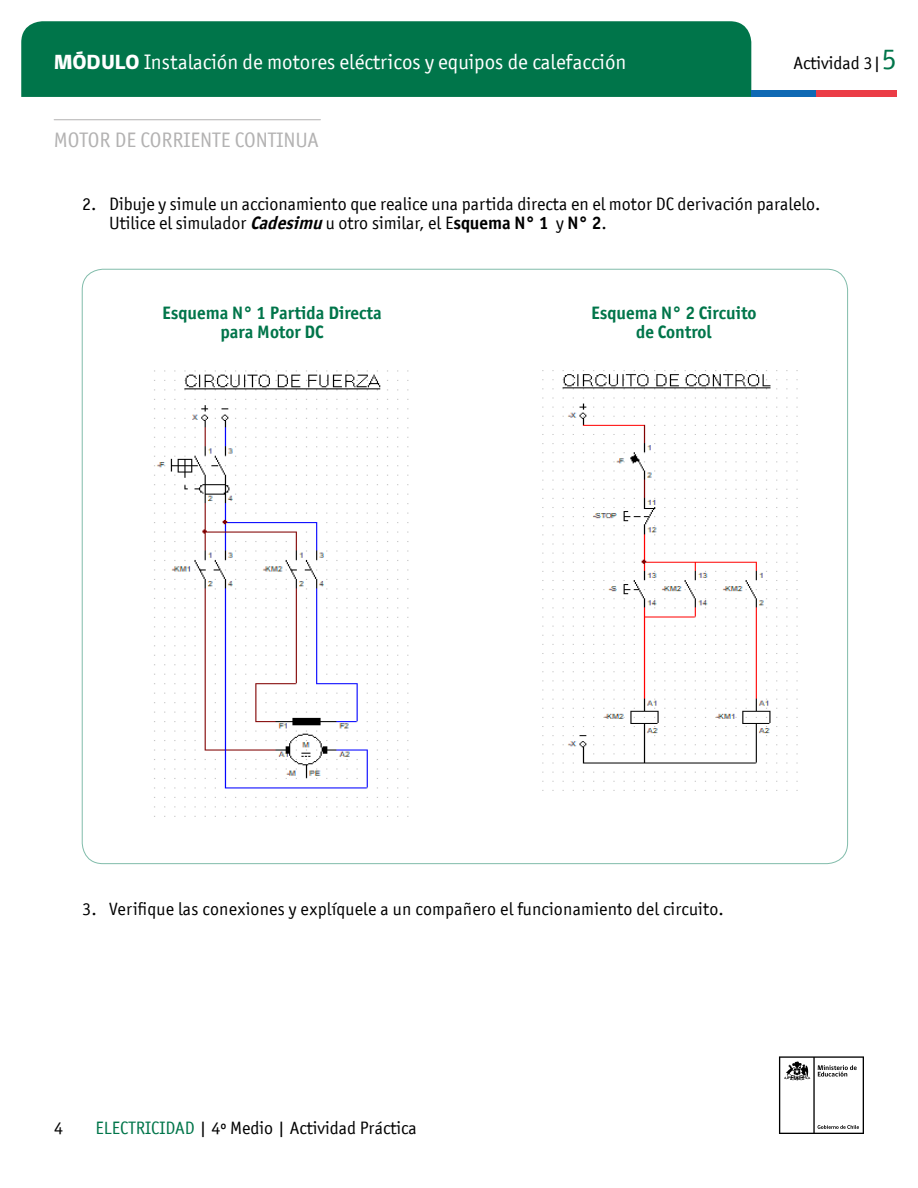
<style>
.page{position:relative;width:918px;height:1188px;background:#fff}
.page>*{position:absolute;margin:0;border:0;box-sizing:border-box;transform-origin:0 0}
.t1{font:21px "Officina San ITC";color:#fff}
.t2{font:21px "Officina San ITC";color:#b3b2b2}
.t3{font:18px/19.4px "Officina San ITC";color:#000}
.t4{font:700 18px/19.4px "Officina San ITC";color:#00754a;text-align:center}
.s1{font-family:"gob CL";font-weight:800}
.s2{font-size:30px;color:#00754a}
.s3{font-weight:700;font-style:italic}
.s4{font-weight:700}
.s5{color:#00754a}
</style>
<div class="page">
<div style="left:21px;top:21px;width:730px;height:76px;background:#00754a"></div>
<div style="left:751px;top:90px;width:65px;height:7px;background:#0f69b4"></div>
<div style="left:816px;top:90px;width:81px;height:7px;background:#eb3c46"></div>
<svg style="left:779px;top:1056px;width:85px;height:78px"></svg>
<hr style="left:54px;top:119px;width:266px;height:1px;background:#b3b2b2">
<img style="left:154px;top:370px;width:255px;height:447px">
<img style="left:542px;top:370px;width:256px;height:421px">
<p class="t1" style="left:54px;top:50px;width:574px"><span class="s1">MÓDULO</span> Instalación de motores eléctricos y equipos de calefacción</p>
<p class="t2" style="left:54px;top:128px;width:267px">MOTOR DE CORRIENTE CONTINUA</p>
<p class="t3" style="left:794px;top:54px;width:105px">Actividad 3|<span class="s2">5</span></p>
<p class="t3" style="left:109px;top:194px;width:713px;text-indent:-27px">2. Dibuje y simule un accionamiento que realice una partida directa en el motor DC derivación paralelo.<br>Utilice el simulador <span class="s3">Cadesimu</span>u otro similar, el E<span class="s4">squema N° 1</span> y <span class="s4">N° 2</span>.</p>
<p class="t4" style="left:162px;top:303px;width:221px">Esquema N° 1 Partida Directa para Motor DC</p>
<p class="t4" style="left:591px;top:303px;width:167px">Esquema N° 2 Circuito de Control</p>
<p class="t3" style="left:82px;top:899px;width:643px">3. Verifique las conexiones y explíquele a un compañero el funcionamiento del circuito.</p>
<p class="t3" style="left:54px;top:1118px;width:10px">4</p>
<p class="t3" style="left:95px;top:1118px;width:323px"><span class="s5">ELECTRICIDAD</span> | 4º Medio | Actividad Práctica</p>
</div>
